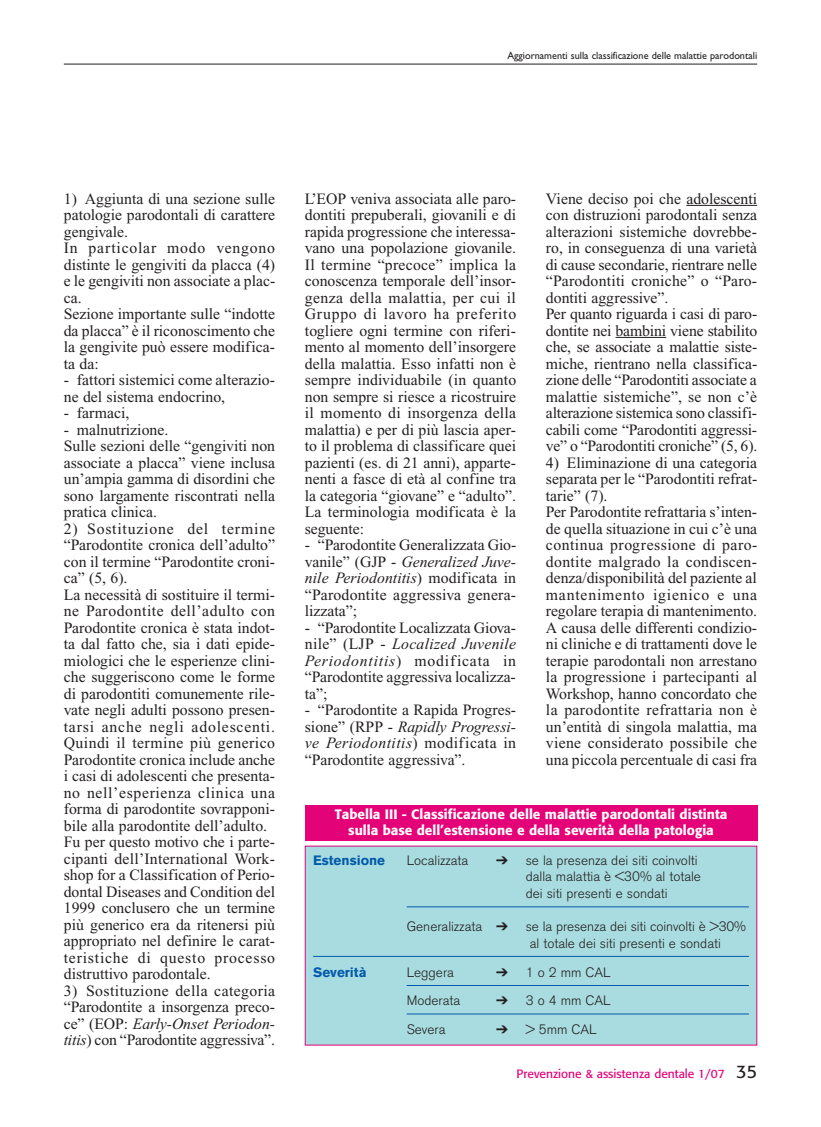
<style>
.page{position:relative;width:821px;height:1127px;background:#fff}
.page>*{position:absolute;margin:0;border:0;box-sizing:border-box;transform-origin:0 0}
.t1{font:15.75px/16.5px "Times New Roman";color:#231f20}
.t2{font:300 13.5px/16.5px "Akzidenz Grotesk BE";color:#231f20}
.t3{font:500 13.5px/16.5px "Formata";color:#fff;text-align:center}
.t4{font:700 13.5px "Akzidenz Grotesk BE";color:#015aaa}
.t5{font:12px "Formata";color:#e40278}
.t6{font:10.5px "Gill Sans";color:#231f20}
.s1{font-style:italic}
.s2{font-size:18px;color:#231f20}
</style>
<div class="page">
<hr style="left:64px;top:64px;width:693px;height:1px;background:#231f20">
<hr style="left:686px;top:205px;width:71px;height:1px;background:#231f20">
<hr style="left:615px;top:337px;width:51px;height:1px;background:#231f20">
<div style="left:305px;top:805px;width:452px;height:36px;background:#e40278"></div>
<div style="left:305px;top:846px;width:451px;height:199px;background:#a9dce0"></div>
<hr style="left:407px;top:906px;width:342px;height:1px;background:#015aaa">
<hr style="left:313px;top:956px;width:436px;height:1px;background:#015aaa">
<hr style="left:407px;top:985px;width:342px;height:1px;background:#015aaa">
<hr style="left:407px;top:1013px;width:342px;height:1px;background:#015aaa">
<p class="t6" style="left:507px;top:51px;width:251px">Aggiornamenti sulla classificazione delle malattie parodontali</p>
<p class="t1" style="left:64px;top:192px;width:213px">1) Aggiunta di una sezione sulle patologie parodontali di carattere gengivale.<br>In particolar modo vengono distinte le gengiviti da placca (4) e le gengiviti non associate a plac&shy;ca.<br>Sezione importante sulle “indotte da placca” è il riconoscimento che la gengivite può essere modifica&shy;ta da:</p>
<p class="t1" style="left:64px;top:373px;width:213px">- fattori sistemici come alterazio&shy;ne del sistema endocrino,</p>
<p class="t1" style="left:64px;top:406px;width:67px">- farmaci,</p>
<p class="t1" style="left:64px;top:423px;width:213px">- malnutrizione.<br>Sulle sezioni delle “gengiviti non associate a placca” viene inclusa un’ampia gamma di disordini che sono largamente riscontrati nella pratica clinica.</p>
<p class="t1" style="left:64px;top:522px;width:213px">2) Sostituzione del termine “Parodontite cronica dell’adulto” con il termine “Parodontite croni&shy;ca” (5, 6).<br>La necessità di sostituire il termi&shy;ne Parodontite dell’adulto con<br>Parodontite cronica è stata indot&shy;ta dal fatto che, sia i dati epide&shy;miologici che le esperienze clini&shy;che suggeriscono come le forme di parodontiti comunemente rile&shy;vate negli adulti possono presen&shy;tarsi anche negli adolescenti.<br>Quindi il termine più generico<br>Parodontite cronica include anche i casi di adolescenti che presenta&shy;no nell’esperienza clinica una forma di parodontite sovrapponi&shy;bile alla parodontite dell’adulto.<br>Fu per questo motivo che i parte&shy;cipanti dell’International Work&shy;shop for a Classification of Perio&shy;dontal Diseases and Condition del<br>1999 conclusero che un termine più generico era da ritenersi più appropriato nel definire le carat&shy;teristiche di questo processo distruttivo parodontale.</p>
<p class="t1" style="left:64px;top:984px;width:213px;text-align:justify">3) Sostituzione della categoria “Parodontite a insorgenza preco&shy;ce” (EOP: <span class="s1">Early-Onset Periodon&shy;titis</span>) con “Parodontite aggressiva”.</p>
<p class="t1" style="left:546px;top:192px;width:213px">Viene deciso poi che adolescenti con distruzioni parodontali senza alterazioni sistemiche dovrebbe&shy;ro, in conseguenza di una varietà di cause secondarie, rientrare nelle “Parodontiti croniche” o “Paro&shy;dontiti aggressive”.<br>Per quanto riguarda i casi di paro&shy;dontite nei bambini viene stabilito che, se associate a malattie siste&shy;miche, rientrano nella classifica&shy;zione delle “Parodontiti associate a malattie sistemiche”, se non c’è alterazione sistemica sono classifi&shy;cabili come “Parodontiti aggressi&shy;ve” o “Parodontiti croniche” (5, 6).</p>
<p class="t1" style="left:546px;top:456px;width:213px">4) Eliminazione di una categoria separata per le “Parodontiti refrat&shy;tarie” (7).<br>Per Parodontite refrattaria s’inten&shy;de quella situazione in cui c’è una continua progressione di paro&shy;dontite malgrado la condiscen&shy;denza/disponibilità del paziente al mantenimento igienico e una regolare terapia di mantenimento.<br>A causa delle differenti condizio&shy;ni cliniche e di trattamenti dove le terapie parodontali non arrestano la progressione i partecipanti al Workshop, hanno concordato che la parodontite refrattaria non è un’entità di singola malattia, ma viene considerato possibile che una piccola percentuale di casi fra</p>
<p class="t3" style="left:335px;top:807px;width:394px">Tabella III - Classificazione delle malattie parodontali distinta sulla base dell’estensione e della severità della patologia</p>
<p class="t4" style="left:313px;top:855px;width:73px">Estensione</p>
<p class="t2" style="left:407px;top:853px;width:63px">Localizzata</p>
<p class="t2" style="left:526px;top:853px;width:177px;text-indent:-30px">➔ se la presenza dei siti coinvolti dalla malattia è &lt;30% al totale dei siti presenti e sondati</p>
<p class="t2" style="left:407px;top:919px;width:103px">Generalizzata ➔</p>
<p class="t2" style="left:526px;top:919px;width:222px">se la presenza dei siti coinvolti è &gt;30% al totale dei siti presenti e sondati</p>
<p class="t4" style="left:313px;top:966px;width:55px">Severità</p>
<p class="t2" style="left:407px;top:965px;width:49px">Leggera</p>
<p class="t2" style="left:496px;top:965px;width:116px">➔ 1 o 2 mm CAL</p>
<p class="t2" style="left:407px;top:993px;width:55px">Moderata</p>
<p class="t2" style="left:496px;top:993px;width:116px">➔ 3 o 4 mm CAL</p>
<p class="t2" style="left:407px;top:1022px;width:40px">Severa</p>
<p class="t2" style="left:496px;top:1022px;width:102px">➔ &gt; 5mm CAL</p>
<p class="t1" style="left:305px;top:192px;width:213px;text-align:justify">L’EOP veniva associata alle paro&shy;dontiti prepuberali, giovanili e di rapida progressione che interessa&shy;vano una popolazione giovanile.<br>Il termine “precoce” implica la conoscenza temporale dell’insor&shy;genza della malattia, per cui il Gruppo di lavoro ha preferito togliere ogni termine con riferi&shy;mento al momento dell’insorgere della malattia. Esso infatti non è sempre individuabile (in quanto non sempre si riesce a ricostruire il momento di insorgenza della malattia) e per di più lascia aper&shy;to il problema di classificare quei pazienti (es. di 21 anni), apparte&shy;nenti a fasce di età al confine tra la categoria “giovane” e “adulto”.<br>La terminologia modificata è la seguente:</p>
<p class="t1" style="left:305px;top:538px;width:213px;text-align:justify">- “Parodontite Generalizzata Gio&shy;vanile” (GJP - <span class="s1">Generalized Juve&shy;nile Periodontitis</span>) modificata in “Parodontite aggressiva genera&shy;lizzata”;</p>
<p class="t1" style="left:305px;top:621px;width:213px;text-align:justify">- “Parodontite Localizzata Giova&shy;nile” (LJP - <span class="s1">Localized Juvenile Periodontitis</span>) modificata in “Parodontite aggressiva localizza&shy;ta”;</p>
<p class="t1" style="left:305px;top:703px;width:213px;text-align:justify">- “Parodontite a Rapida Progres&shy;sione” (RPP - <span class="s1">Rapidly Progressi&shy;ve Periodontitis</span>) modificata in “Parodontite aggressiva”.</p>
<p class="t5" style="left:516px;top:1068px;width:242px">Prevenzione &amp; assistenza dentale 1/07 <span class="s2">35</span></p>
</div>
